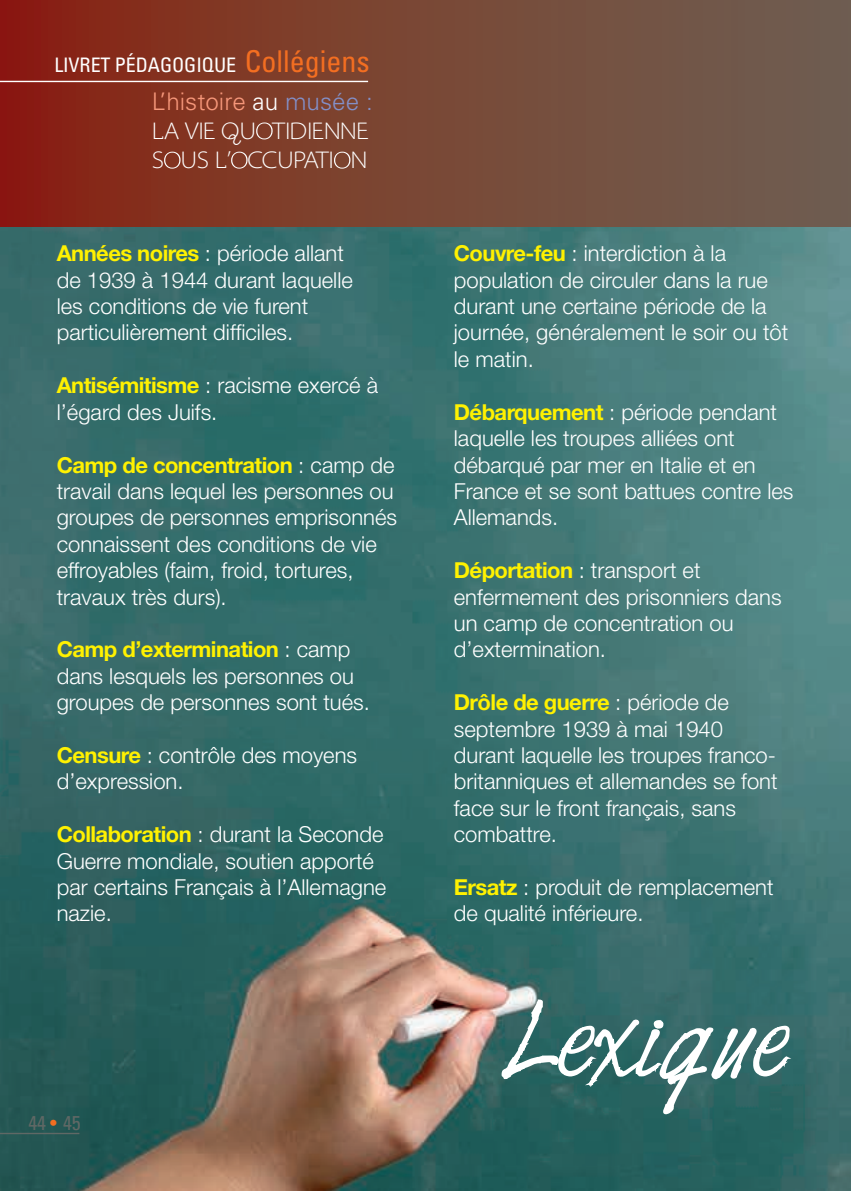
<style>
.page{position:relative;width:851px;height:1191px;background:#fff}
.page>*{position:absolute;margin:0;border:0;box-sizing:border-box;transform-origin:0 0}
.t1{font:86.6px "Harabara Hand";color:#fff}
.t2{font:24.4px/29.2px "Santana";letter-spacing:-.035em;color:#fff}
.t3{font:300 24.2px "Univers";color:#f6977a}
.t4{font:300 22px/26.4px "Helvetica Neue";color:#fff}
.t5{font:condensed 20px "Univers";letter-spacing:-.005em;color:#fff}
.t6{font:condensed 20px "Univers";color:#606865}
.s1{font-size:30px;color:#f36e21}
.s2{color:#fff}
.s3{color:#838fc7}
.s4{font-weight:700;color:#fff101}
.s5{color:#f36e21}
</style>
<div class="page">
<img style="left:0;top:227px;width:850px;height:964px">
<hr style="left:0;top:1132px;width:79px;height:2px;background:#606865">
<svg style="left:494px;top:998px;width:315px;height:117px;background:#4c7b7a"></svg>
<svg style="left:0;top:0;width:850px;height:227px;background:#7a4333"></svg>
<hr style="left:0;top:81px;width:368px;height:1px;background:#fff">
<svg style="left:256px;top:122px;width:16px;height:17px"></svg>
<svg style="left:164px;top:152px;width:16px;height:17px"></svg>
<svg style="left:231px;top:152px;width:16px;height:17px"></svg>
<svg style="left:334px;top:152px;width:16px;height:17px"></svg>
<p class="t5" style="left:54px;top:52px;width:317px">LIVRET PÉDAGOGIQUE <span class="s1">Collégiens</span></p>
<p class="t3" style="left:152px;top:87px;width:222px">L’histoire <span class="s2">au</span> <span class="s3">musée :</span></p>
<p class="t2" style="left:152px;top:118px;width:218px">LA VIE QU TIDIENNE<br>S US L’ CCUPATI N</p>
<p class="t4" style="left:57px;top:240px;width:297px"><span class="s4">Années noires</span> : période allant de 1939 à 1944 durant laquelle les conditions de vie furent particulièrement difficiles.</p>
<p class="t4" style="left:57px;top:372px;width:323px"><span class="s4">Antisémitisme</span> : racisme exercé à l’égard des Juifs.</p>
<p class="t4" style="left:57px;top:451px;width:342px"><span class="s4">Camp de concentration</span> : camp de travail dans lequel les personnes ou groupes de personnes emprisonnés connaissent des conditions de vie effroyables (faim, froid, tortures, travaux très durs).</p>
<p class="t4" style="left:57px;top:636px;width:314px"><span class="s4">Camp d’extermination</span> : camp dans lesquels les personnes ou groupes de personnes sont tués.</p>
<p class="t4" style="left:57px;top:741px;width:302px"><span class="s4">Censure</span> : contrôle des moyens d’expression.</p>
<p class="t4" style="left:57px;top:820px;width:331px"><span class="s4">Collaboration</span> : durant la Seconde<br>Guerre mondiale, soutien apporté par certains Français à l’Allemagne nazie.</p>
<p class="t6" style="left:28px;top:1110px;width:54px">44<span class="s5">•</span> 45</p>
<p class="t4" style="left:454px;top:240px;width:336px"><span class="s4">Couvre-feu</span> : interdiction à la population de circuler dans la rue durant une certaine période de la journée, généralement le soir ou tôt le matin.</p>
<p class="t4" style="left:454px;top:398px;width:341px"><span class="s4">Débarquement</span> : période pendant laquelle les troupes alliées ont débarqué par mer en Italie et en<br>France et se sont battues contre les<br>Allemands.</p>
<p class="t4" style="left:454px;top:556px;width:329px"><span class="s4">Déportation</span> : transport et enfermement des prisonniers dans un camp de concentration ou d’extermination.</p>
<p class="t4" style="left:454px;top:688px;width:325px"><span class="s4">Drôle de guerre</span> : période de septembre 1939 à mai 1940 durant laquelle les troupes franco&shy;britanniques et allemandes se font face sur le front français, sans combattre.</p>
<p class="t4" style="left:454px;top:873px;width:321px"><span class="s4">Ersatz</span> : produit de remplacement de qualité inférieure.</p>
<h1 class="t1" style="left:502px;top:994px;width:289px">Lexique</h1>
</div>
